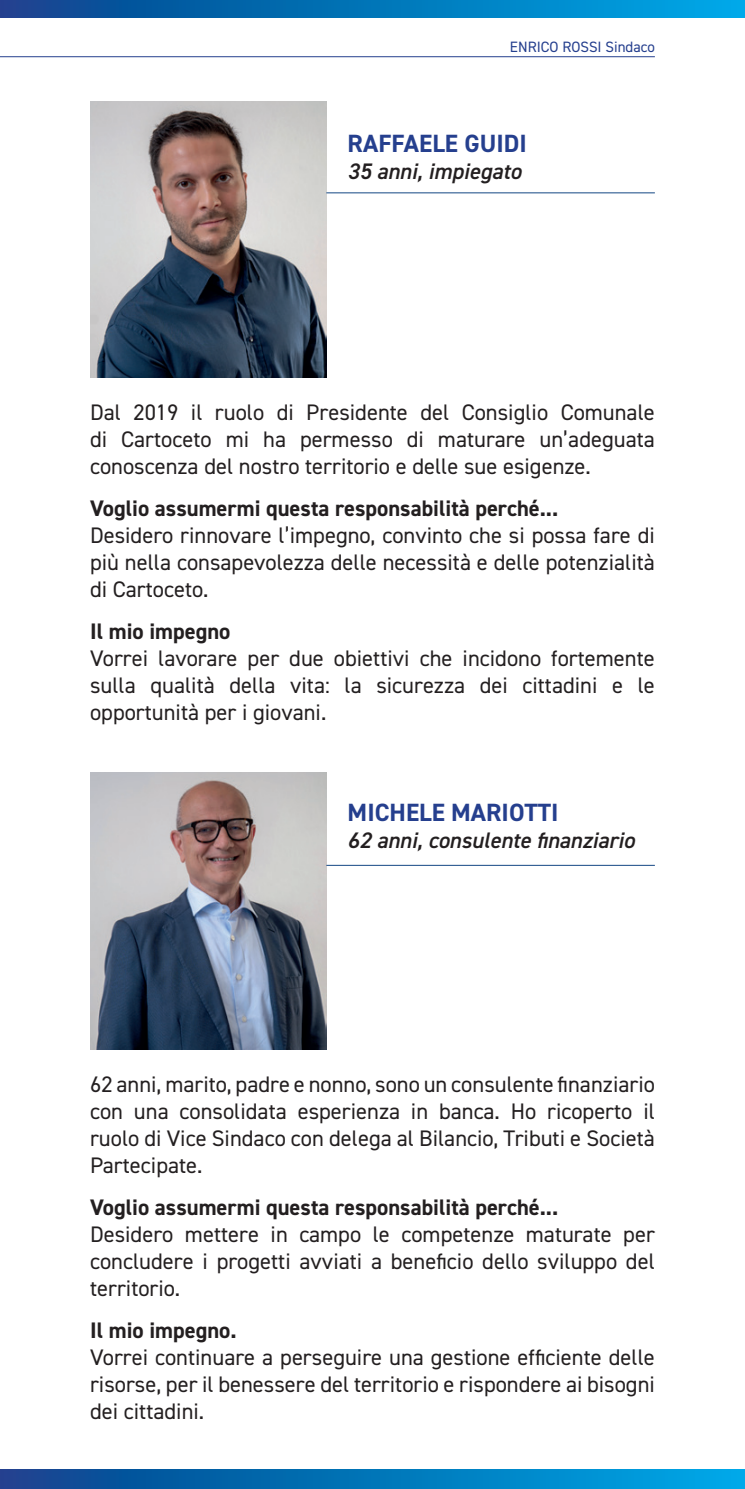
<style>
.page{position:relative;width:745px;height:1489px;background:#fff}
.page>*{position:absolute;margin:0;border:0;box-sizing:border-box;transform-origin:0 0}
.t1{font:700 25px "DIN2014";color:#253f8e}
.t2{font:22.5px/27px "DIN2014";color:#231f20;text-align:justify}
.t3{font:700 22.5px "DIN2014";color:#231f20}
.t4{font:italic 600 22.5px "DIN2014";color:#231f20}
.t5{font:15px "DIN2014";color:#253f8e}
</style>
<div class="page">
<svg style="left:0;top:0;width:744px;height:18px;background:#0375b9"></svg>
<svg style="left:0;top:1469px;width:744px;height:19px;background:#0375b9"></svg>
<hr style="left:0;top:56px;width:654px;height:1px;background:#253f8e">
<img style="left:90px;top:101px;width:236px;height:277px">
<img style="left:90px;top:772px;width:236px;height:277px">
<hr style="left:326px;top:192px;width:328px;height:1px;background:#134683">
<hr style="left:326px;top:864px;width:328px;height:1px;background:#134683">
<p class="t5" style="left:509px;top:37px;width:146px">ENRICO ROSSI Sindaco</p>
<p class="t1" style="left:347px;top:127px;width:181px">RAFFAELE GUIDI</p>
<p class="t4" style="left:347px;top:157px;width:175px">35 anni, impiegato</p>
<p class="t2" style="left:90px;top:398px;width:566px">Dal 2019 il ruolo di Presidente del Consiglio Comunale di Cartoceto mi ha permesso di maturare un’adeguata conoscenza del nostro territorio e delle sue esigenze.</p>
<p class="t3" style="left:90px;top:493px;width:469px">Voglio assumermi questa responsabilità perché...</p>
<p class="t2" style="left:90px;top:521px;width:566px">Desidero rinnovare l’impegno, convinto che si possa fare di più nella consapevolezza delle necessità e delle potenzialità di Cartoceto.</p>
<p class="t3" style="left:90px;top:616px;width:142px">Il mio impegno</p>
<p class="t2" style="left:90px;top:644px;width:566px">Vorrei lavorare per due obiettivi che incidono fortemente sulla qualità della vita: la sicurezza dei cittadini e le opportunità per i giovani.</p>
<p class="t1" style="left:347px;top:795px;width:212px">MICHELE MARIOTTI</p>
<p class="t4" style="left:347px;top:825px;width:288px">62 anni, consulente finanziario</p>
<p class="t2" style="left:90px;top:1070px;width:566px">62 anni, marito, padre e nonno, sono un consulente finanziario con una consolidata esperienza in banca. Ho ricoperto il ruolo di Vice Sindaco con delega al Bilancio, Tributi e Società Partecipate.</p>
<p class="t3" style="left:90px;top:1192px;width:469px">Voglio assumermi questa responsabilità perché...</p>
<p class="t2" style="left:90px;top:1220px;width:566px">Desidero mettere in campo le competenze maturate per concludere i progetti avviati a beneficio dello sviluppo del territorio.</p>
<p class="t3" style="left:90px;top:1315px;width:148px">Il mio impegno.</p>
<p class="t2" style="left:90px;top:1343px;width:566px">Vorrei continuare a perseguire una gestione efficiente delle risorse, per il benessere del territorio e rispondere ai bisogni dei cittadini.</p>
</div>
